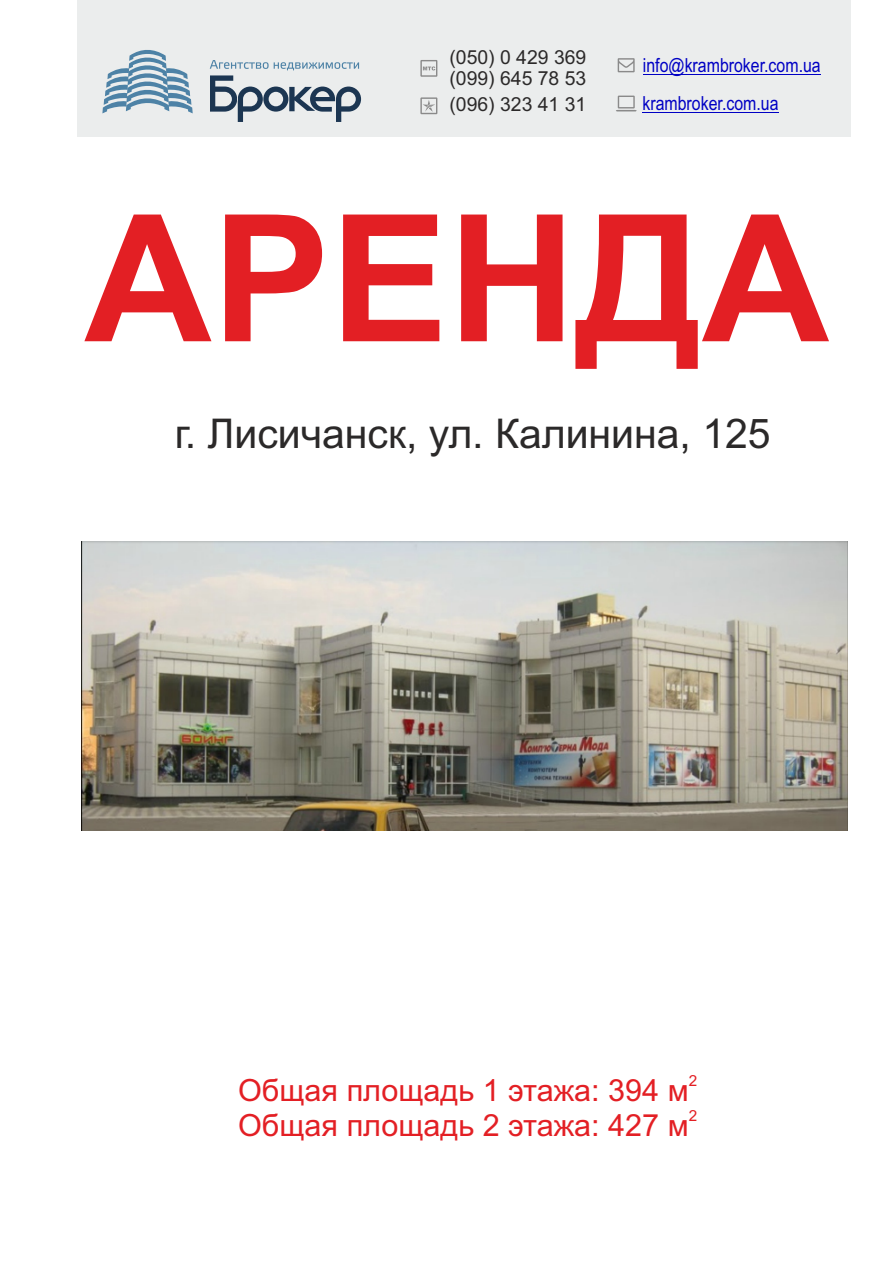
<style>
.page{position:relative;width:893px;height:1263px;background:#fff}
.page>*{position:absolute;margin:0;border:0;box-sizing:border-box;transform-origin:0 0}
.t1{font:700 177px "Arial";color:#e31f24}
.t2{font:40.95px "Arial";color:#2b2929}
.t3{font:30.6px "Arial";color:#e31f24}
.t4{font:19.35px/38px "Arial Narrow";color:#0000c4}
.t5{font:19.35px "Arial";color:#2b2929}
.t6{font:15.3px "Arial";color:#e31f24}
</style>
<div class="page">
<img style="left:82px;top:541px;width:765px;height:289px">
<div style="left:77px;top:0;width:773px;height:137px;background:#ebeded"></div>
<hr style="left:643px;top:74px;width:178px;height:1px;background:#0000c4">
<hr style="left:642px;top:112px;width:137px;height:1px;background:#0000c4">
<svg style="left:102px;top:50px;width:91px;height:63px"></svg>
<svg style="left:210px;top:60px;width:151px;height:62px"></svg>
<svg style="left:618px;top:58px;width:17px;height:14px"></svg>
<svg style="left:616px;top:95px;width:21px;height:16px"></svg>
<svg style="left:420px;top:60px;width:17px;height:17px"></svg>
<svg style="left:420px;top:97px;width:17px;height:17px"></svg>
<p class="t5" style="left:449px;top:50px;width:138px">(050) 0 429 369</p>
<p class="t5" style="left:449px;top:71px;width:138px">(099) 645 78 53</p>
<p class="t5" style="left:449px;top:97px;width:138px">(096) 323 41 31</p>
<p class="t4" style="left:642px;top:48px;width:180px">info@krambroker.com.ua krambroker.com.ua</p>
<h1 class="t1" style="left:84px;top:212px;width:747px">АРЕНДА</h1>
<h2 class="t2" style="left:175px;top:418px;width:597px">г. Лисичанск, ул. Калинина, 125</h2>
<p class="t6" style="left:689px;top:1074px;width:10px">2</p>
<p class="t3" style="left:238px;top:1078px;width:452px">Общая площадь 1 этажа: 394 м</p>
<p class="t6" style="left:689px;top:1110px;width:10px">2</p>
<p class="t3" style="left:238px;top:1114px;width:452px">Общая площадь 2 этажа: 427 м</p>
</div>
